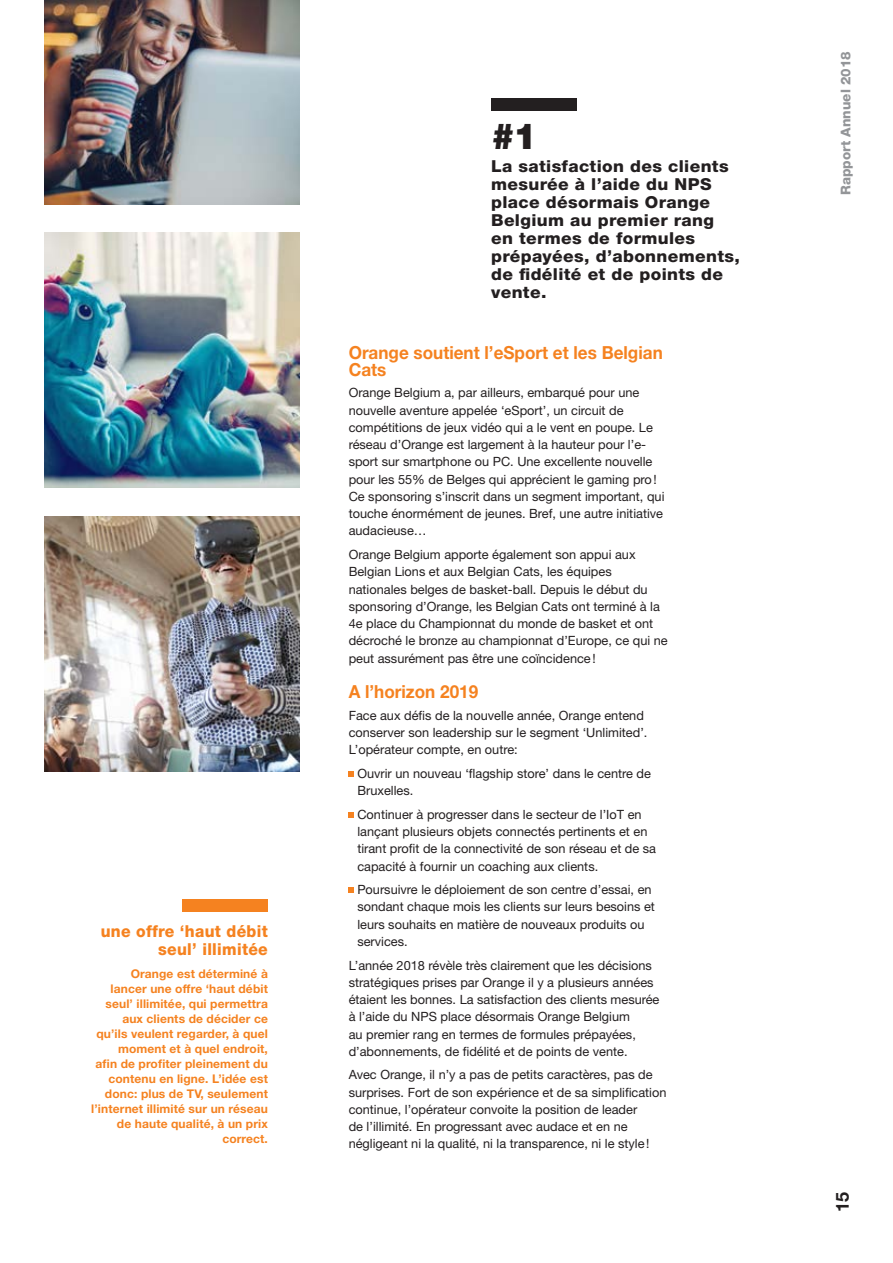
<style>
.page{position:relative;width:893px;height:1263px;background:#fff}
.page>*{position:absolute;margin:0;border:0;box-sizing:border-box;transform-origin:0 0}
.t1{font:900 36px "Helvetica Neue LT Std";color:#231f20}
.t2{font:700 18px/16.5px "Helvetica Neue LT Std";color:#f58220;scale:.95 1}
.t3{font:700 18px "Helvetica Neue LT Std";color:#231f20}
.t4{font:800 16.5px/18px "Helvetica Neue LT Std";letter-spacing:.02em;color:#231f20;scale:1.05 1}
.t5{font:800 16.5px/18px "Helvetica Neue LT Std";letter-spacing:.02em;color:#f58220;text-align:right;scale:.95 1}
.t6{font:800 13.5px "Helvetica Neue LT Std";color:#939598}
.t7{font:12.75px/17.2px "Helvetica Neue LT Std";color:#231f20}
.t8{font:700 12px/15px "Helvetica Neue LT Std";letter-spacing:.01em;color:#f58220;text-align:right}
</style>
<div class="page">
<img style="left:45px;top:0;width:255px;height:204px">
<img style="left:45px;top:517px;width:255px;height:255px">
<img style="left:45px;top:233px;width:255px;height:255px">
<svg style="left:349px;top:772px;width:5px;height:5px"></svg>
<svg style="left:349px;top:812px;width:5px;height:6px"></svg>
<svg style="left:349px;top:888px;width:5px;height:5px"></svg>
<div style="left:182px;top:899px;width:86px;height:13px;background:#f58220"></div>
<div style="left:491px;top:98px;width:86px;height:13px;background:#231f20"></div>
<p class="t5" style="left:101px;top:922px;width:177px">une offre ‘haut débit seul’ illimitée</p>
<p class="t8" style="left:91px;top:966px;width:178px">Orange est déterminé à<br>lancer une offre ‘haut débit seul’ illimitée, qui permettra aux clients de décider ce qu’ils veulent regarder, à quel moment et à quel endroit,<br>afin de profiter pleinement du contenu en ligne. L’idée est donc: plus de TV, seulement l’internet illimité sur un réseau de haute qualité, à un prix correct.</p>
<h1 class="t1" style="left:491px;top:115px;width:48px">#1</h1>
<p class="t4" style="left:491px;top:157px;width:238px">La satisfaction des clients mesurée à l’aide du NPS place désormais Orange<br>Belgium au premier rang en termes de formules prépayées, d’abonnements, de fidélité et de points de vente.</p>
<h2 class="t2" style="left:349px;top:344px;width:332px">Orange soutient l’eSport et les Belgian<br>Cats</h2>
<p class="t7" style="left:349px;top:384px;width:317px">Orange Belgium a, par ailleurs, embarqué pour une nouvelle aventure appelée ‘eSport’, un circuit de compétitions de jeux vidéo qui a le vent en poupe. Le réseau d’Orange est largement à la hauteur pour l’e&shy;sport sur smartphone ou PC. Une excellente nouvelle pour les 55% de Belges qui apprécient le gaming pro!<br>Ce sponsoring s’inscrit dans un segment important, qui touche énormément de jeunes. Bref, une autre initiative audacieuse…</p>
<p class="t7" style="left:349px;top:546px;width:321px">Orange Belgium apporte également son appui aux Belgian Lions et aux Belgian Cats, les équipes nationales belges de basket-ball. Depuis le début du sponsoring d’Orange, les Belgian Cats ont terminé à la 4e place du Championnat du monde de basket et ont décroché le bronze au championnat d’Europe, ce qui ne peut assurément pas être une coïncidence!</p>
<h2 class="t2" style="left:349px;top:683px;width:138px">A l’horizon 2019</h2>
<p class="t7" style="left:349px;top:706px;width:300px">Face aux défis de la nouvelle année, Orange entend conserver son leadership sur le segment ‘Unlimited’.<br>L’opérateur compte, en outre:</p>
<p class="t7" style="left:357px;top:764px;width:295px">Ouvrir un nouveau ‘flagship store’ dans le centre de<br>Bruxelles.</p>
<p class="t7" style="left:357px;top:805px;width:300px">Continuer à progresser dans le secteur de l’IoT en lançant plusieurs objets connectés pertinents et en tirant profit de la connectivité de son réseau et de sa capacité à fournir un coaching aux clients.</p>
<p class="t7" style="left:357px;top:881px;width:299px">Poursuivre le déploiement de son centre d’essai, en sondant chaque mois les clients sur leurs besoins et leurs souhaits en matière de nouveaux produits ou services.</p>
<p class="t7" style="left:349px;top:956px;width:312px">L’année 2018 révèle très clairement que les décisions stratégiques prises par Orange il y a plusieurs années étaient les bonnes. La satisfaction des clients mesurée à l’aide du NPS place désormais Orange Belgium<br>au premier rang en termes de formules prépayées, d’abonnements, de fidélité et de points de vente.</p>
<p class="t7" style="left:349px;top:1066px;width:319px">Avec Orange, il n’y a pas de petits caractères, pas de surprises. Fort de son expérience et de sa simplification continue, l’opérateur convoite la position de leader<br>de l’illimité. En progressant avec audace et en ne négligeant ni la qualité, ni la transparence, ni le style!</p>
<p class="t6" style="left:838px;top:195px;width:145px;rotate:-90deg">Rapport Annuel 2018</p>
<h2 class="t3" style="left:831px;top:1212px;width:22px;rotate:-90deg">15</h2>
</div>
